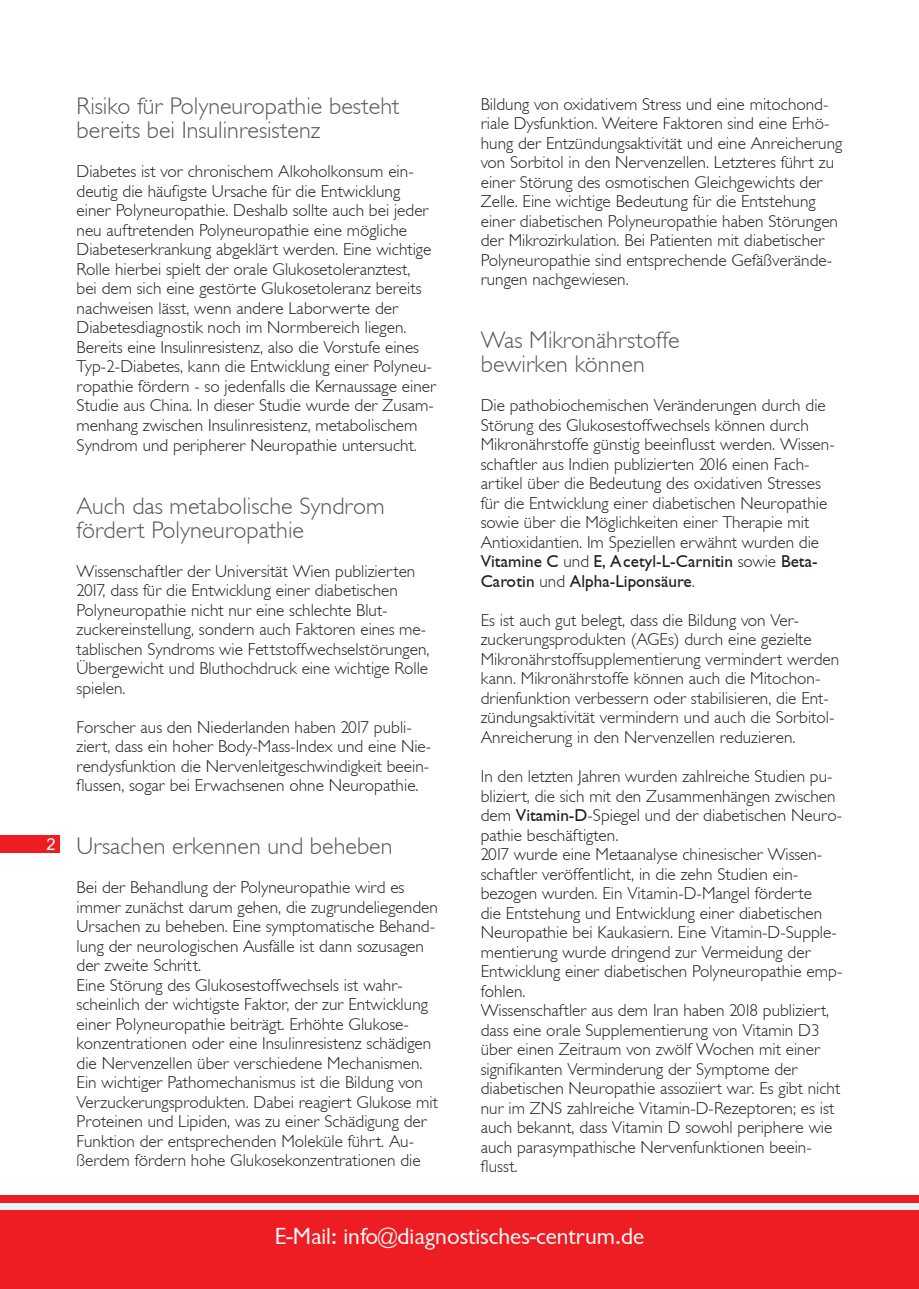
<style>
.page{position:relative;width:919px;height:1289px;background:#fff}
.page>*{position:absolute;margin:0;border:0;box-sizing:border-box;transform-origin:0 0}
.t1{font:24px/24px "Garrison Light Sans";color:#57585a}
.t2{font:24px "Garrison Sans";color:#fff}
.t3{font:17.25px/19.5px "Garrison Light Sans";color:#231f20}
.t4{font:17.25px/19.5px "Garrison Light Sans BOLD";color:#231f20}
.t5{font:16.5px "Arial";color:#fff}
.s1{font-family:"Garrison Light Sans"}
.s2{font-family:"Garrison Light Sans BOLD"}
</style>
<div class="page">
<div style="left:0;top:836px;width:60px;height:17px;background:#ee1d23"></div>
<div style="left:0;top:1195px;width:918px;height:93px;background:#ee1d23"></div>
<div style="left:0;top:1202px;width:918px;height:7px;background:#f2f3f4"></div>
<p class="t5" style="left:47px;top:833px;width:11px">2</p>
<h1 class="t1" style="left:77px;top:95px;width:324px">Risiko für Polyneuropathie besteht bereits bei Insulinresistenz</h1>
<p class="t3" style="left:77px;top:162px;width:361px">Diabetes ist vor chronischem Alkoholkonsum ein&shy;deutig die häufigste Ursache für die Entwicklung einer Polyneuropathie. Deshalb sollte auch bei jeder neu auftretenden Polyneuropathie eine mögliche Diabeteserkrankung abgeklärt werden. Eine wichtige Rolle hierbei spielt der orale Glukosetoleranztest,<br>bei dem sich eine gestörte Glukosetoleranz bereits nachweisen lässt, wenn andere Laborwerte der Diabetesdiagnostik noch im Normbereich liegen.<br>Bereits eine Insulinresistenz, also die Vorstufe eines Typ-2-Diabetes, kann die Entwicklung einer Polyneu&shy;ropathie fördern - so jedenfalls die Kernaussage einer Studie aus China. In dieser Studie wurde der Zusam&shy;menhang zwischen Insulinresistenz, metabolischem Syndrom und peripherer Neuropathie untersucht.</p>
<h1 class="t1" style="left:77px;top:494px;width:309px">Auch das metabolische Syndrom fördert Polyneuropathie</h1>
<p class="t3" style="left:77px;top:561px;width:354px">Wissenschaftler der Universität Wien publizierten 2017, dass für die Entwicklung einer diabetischen Polyneuropathie nicht nur eine schlechte Blut&shy;zuckereinstellung, sondern auch Faktoren eines me&shy;tablischen Syndroms wie Fettstoffwechselstörungen, Übergewicht und Bluthochdruck eine wichtige Rolle spielen.</p>
<p class="t3" style="left:77px;top:717px;width:356px">Forscher aus den Niederlanden haben 2017 publi&shy;ziert, dass ein hoher Body-Mass-Index und eine Nie&shy;rendysfunktion die Nervenleitgeschwindigkeit beein&shy;flussen, sogar bei Erwachsenen ohne Neuropathie.</p>
<h1 class="t1" style="left:77px;top:834px;width:317px">Ursachen erkennen und beheben</h1>
<p class="t3" style="left:77px;top:877px;width:363px">Bei der Behandlung der Polyneuropathie wird es immer zunächst darum gehen, die zugrundeliegenden Ursachen zu beheben. Eine symptomatische Behand&shy;lung der neurologischen Ausfälle ist dann sozusagen der zweite Schritt.<br>Eine Störung des Glukosestoffwechsels ist wahr&shy;scheinlich der wichtigste Faktor, der zur Entwicklung einer Polyneuropathie beiträgt. Erhöhte Glukose&shy;konzentrationen oder eine Insulinresistenz schädigen die Nervenzellen über verschiedene Mechanismen.<br>Ein wichtiger Pathomechanismus ist die Bildung von Verzuckerungsprodukten. Dabei reagiert Glukose mit Proteinen und Lipiden, was zu einer Schädigung der Funktion der entsprechenden Moleküle führt. Au&shy;ßerdem fördern hohe Glukosekonzentrationen die</p>
<p class="t3" style="left:480px;top:94px;width:363px">Bildung von oxidativem Stress und eine mitochond&shy;riale Dysfunktion. Weitere Faktoren sind eine Erhö&shy;hung der Entzündungsaktivität und eine Anreicherung von Sorbitol in den Nervenzellen. Letzteres führt zu einer Störung des osmotischen Gleichgewichts der Zelle. Eine wichtige Bedeutung für die Entstehung einer diabetischen Polyneuropathie haben Störungen der Mikrozirkulation. Bei Patienten mit diabetischer Polyneuropathie sind entsprechende Gefäßverände&shy;rungen nachgewiesen.</p>
<h1 class="t1" style="left:480px;top:328px;width:200px">Was Mikronährstoffe bewirken können</h1>
<p class="t3" style="left:480px;top:396px;width:355px">Die pathobiochemischen Veränderungen durch die Störung des Glukosestoffwechsels können durch Mikronährstoffe günstig beeinflusst werden. Wissen&shy;schaftler aus Indien publizierten 2016 einen Fach&shy;artikel über die Bedeutung des oxidativen Stresses für die Entwicklung einer diabetischen Neuropathie sowie über die Möglichkeiten einer Therapie mit Antioxidantien. Im Speziellen erwähnt wurden die</p>
<p class="t4" style="left:480px;top:552px;width:338px">Vitamine C <span class="s1">und</span> E, Acetyl-L-Carnitin <span class="s1">sowie</span> Beta-<br>Carotin <span class="s1">und</span> Alpha-Liponsäure<span class="s1">.</span></p>
<p class="t3" style="left:480px;top:610px;width:360px">Es ist auch gut belegt, dass die Bildung von Ver&shy;zuckerungsprodukten (AGEs) durch eine gezielte Mikronährstoffsupplementierung vermindert werden kann. Mikronährstoffe können auch die Mitochon&shy;drienfunktion verbessern oder stabilisieren, die Ent&shy;zündungsaktivität vermindern und auch die Sorbitol-Anreicherung in den Nervenzellen reduzieren.</p>
<p class="t3" style="left:480px;top:766px;width:363px">In den letzten Jahren wurden zahlreiche Studien pu&shy;bliziert, die sich mit den Zusammenhängen zwischen dem <span class="s2">Vitamin-D</span>-Spiegel und der diabetischen Neuro&shy;pathie beschäftigten.<br>2017 wurde eine Metaanalyse chinesischer Wissen&shy;schaftler veröffentlicht, in die zehn Studien ein&shy;bezogen wurden. Ein Vitamin-D-Mangel förderte<br>die Entstehung und Entwicklung einer diabetischen Neuropathie bei Kaukasiern. Eine Vitamin-D-Supple&shy;mentierung wurde dringend zur Vermeidung der Entwicklung einer diabetischen Polyneuropathie emp&shy;fohlen.<br>Wissenschaftler aus dem Iran haben 2018 publiziert, dass eine orale Supplementierung von Vitamin D3 über einen Zeitraum von zwölf Wochen mit einer signifikanten Verminderung der Symptome der diabetischen Neuropathie assoziiert war. Es gibt nicht nur im ZNS zahlreiche Vitamin-D-Rezeptoren; es ist auch bekannt, dass Vitamin D sowohl periphere wie auch parasympathische Nervenfunktionen beein&shy;flusst.</p>
<h1 class="t2" style="left:275px;top:1223px;width:371px">E-Mail: info<span class="s1">@</span>diagnostisches-centrum.de</h1>
</div>
